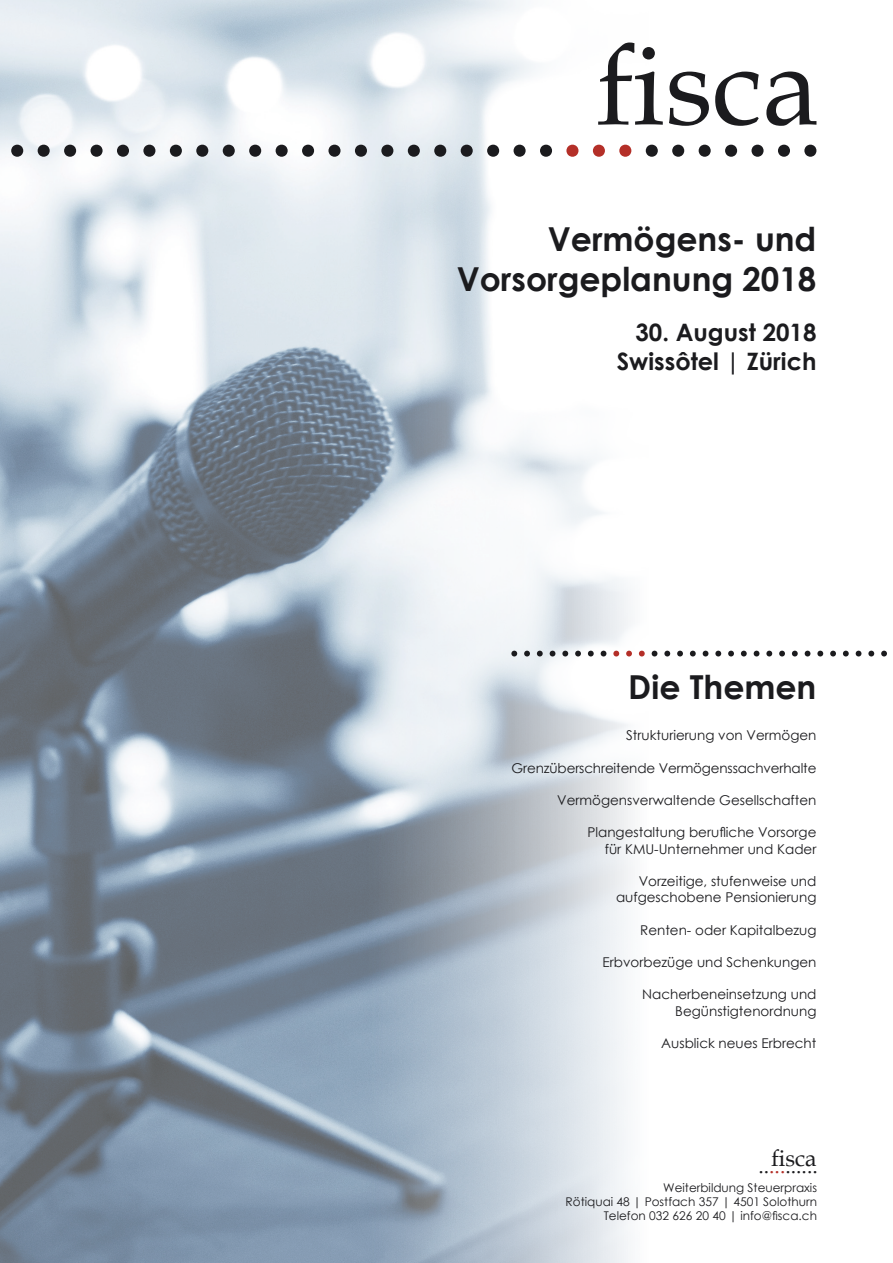
<style>
.page{position:relative;width:893px;height:1263px;background:#fff}
.page>*{position:absolute;margin:0;border:0;box-sizing:border-box;transform-origin:0 0}
.t1{font:112.5px "Book Antiqua";color:#1b1b1e}
.t2{font:105.75px "Book Antiqua";color:#1b1b1e}
.t3{font:51px "Book Antiqua";color:#1b1b1e}
.t4{font:700 33px/39.6px "Century Gothic";color:#1b1b1e;text-align:right}
.t5{font:700 24px/28.8px "Century Gothic";color:#1b1b1e;text-align:right}
.t6{font:22.95px "Book Antiqua";color:#1b1b1e}
.t7{font:21.6px "Book Antiqua";color:#1b1b1e}
.t8{font:13.5px/16.2px "Century Gothic";color:#1b1b1e;text-align:right}
.t9{font:12px/14.4px "Century Gothic";color:#1b1b1e;text-align:right}
.s1{color:#b42f28}
</style>
<div class="page">
<img style="left:0;top:0;width:335px;height:1263px">
<svg style="left:335px;top:0;width:298px;height:1263px"></svg>
<h1 class="t1" style="left:597px;top:8px;width:223px">fisca</h1>
<h2 class="t2" style="left:4px;top:46px;width:821px">.....................<span class="s1">...</span>.......</h2>
<h3 class="t4" style="left:457px;top:218px;width:361px">Vermögens- und<br>Vorsorgeplanung 2018</h3>
<h3 class="t5" style="left:617px;top:317px;width:201px">30. August 2018<br>Swissôtel | Zürich</h3>
<h3 class="t3" style="left:508px;top:603px;width:384px">........<span class="s1">...</span>...................</h3>
<h3 class="t4" style="left:628px;top:665px;width:190px">Die Themen</h3>
<p class="t8" style="left:626px;top:727px;width:192px">Strukturierung von Vermögen</p>
<p class="t8" style="left:512px;top:759px;width:306px">Grenzüberschreitende Vermögenssachverhalte</p>
<p class="t8" style="left:557px;top:792px;width:261px">Vermögensverwaltende Gesellschaften</p>
<p class="t8" style="left:587px;top:824px;width:230px">Plangestaltung berufliche Vorsorge für KMU-Unternehmer und Kader</p>
<p class="t8" style="left:616px;top:873px;width:202px">Vorzeitige, stufenweise und aufgeschobene Pensionierung</p>
<p class="t8" style="left:640px;top:921px;width:178px">Renten- oder Kapitalbezug</p>
<p class="t8" style="left:603px;top:954px;width:215px">Erbvorbezüge und Schenkungen</p>
<p class="t8" style="left:642px;top:986px;width:176px">Nacherbeneinsetzung und<br>Begünstigtenordnung</p>
<p class="t8" style="left:661px;top:1035px;width:157px">Ausblick neues Erbrecht</p>
<h3 class="t6" style="left:771px;top:1142px;width:47px">fisca</h3>
<h3 class="t7" style="left:758px;top:1150px;width:61px">..<span class="s1">...</span>......</h3>
<p class="t9" style="left:566px;top:1180px;width:253px">Weiterbildung Steuerpraxis<br>Rötiquai 48 | Postfach 357 | 4501 Solothurn<br>Telefon 032 626 20 40 | info@fisca.ch</p>
</div>
